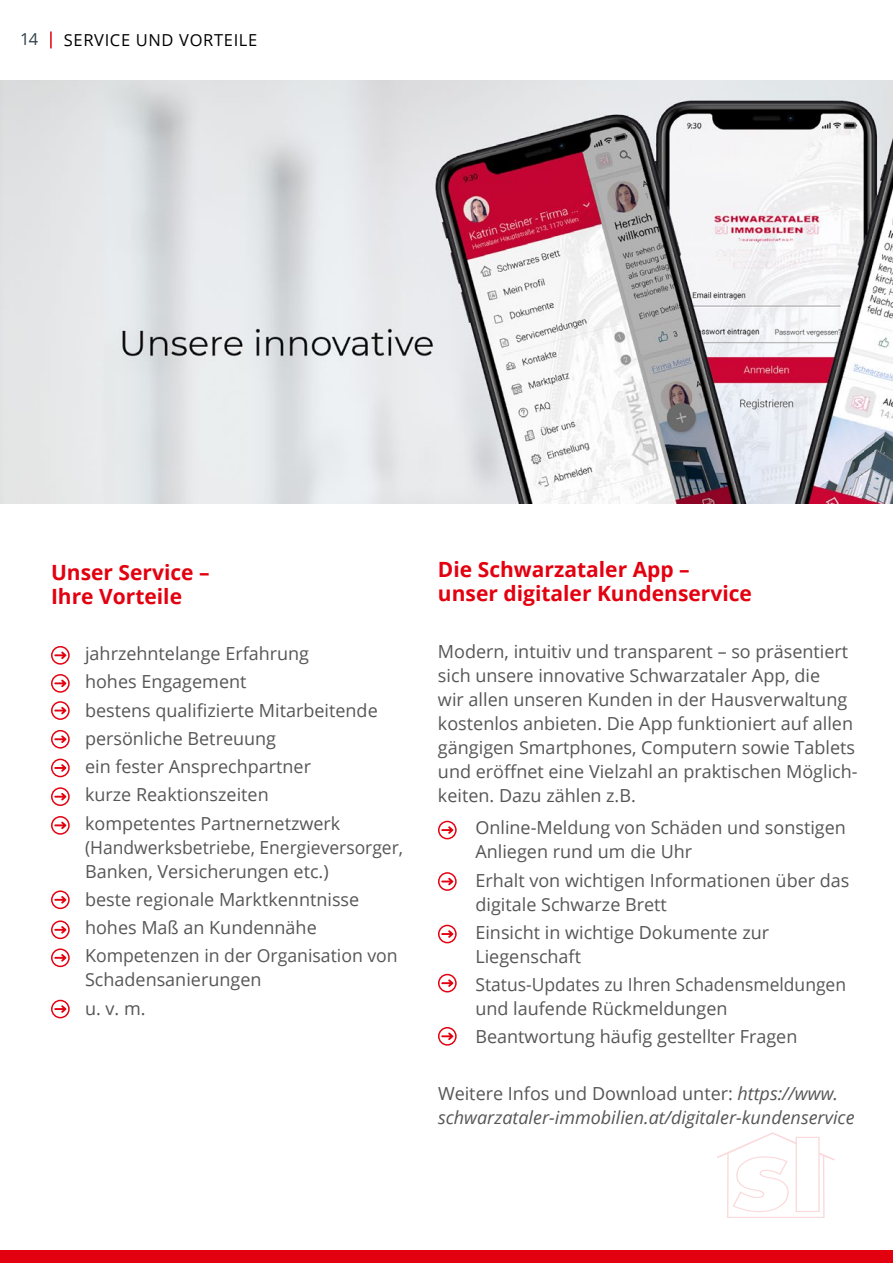
<style>
.page{position:relative;width:893px;height:1263px;background:#fff}
.page>*{position:absolute;margin:0;border:0;box-sizing:border-box;transform-origin:0 0}
.t1{font:700 21px/24px "Open Sans";color:#e3000f}
.t2{font:18px/24px "Open Sans";color:#565656}
.t3{font:italic 18px/24px "Open Sans";color:#565656}
.t4{font:16.5px "Open Sans";letter-spacing:.04em;color:#000}
.t5{font:16.5px "Open Sans";color:#303f48}
.s1{font-style:normal}
</style>
<div class="page">
<div style="left:0;top:1250px;width:893px;height:13px;background:#e3000f"></div>
<svg style="left:50px;top:31px;width:2px;height:17px"></svg>
<img style="left:0;top:81px;width:893px;height:423px">
<svg style="left:51px;top:646px;width:19px;height:19px"></svg>
<svg style="left:438px;top:821px;width:19px;height:18px"></svg>
<svg style="left:438px;top:872px;width:19px;height:19px"></svg>
<svg style="left:438px;top:925px;width:19px;height:18px"></svg>
<svg style="left:438px;top:974px;width:19px;height:18px"></svg>
<svg style="left:438px;top:1027px;width:19px;height:19px"></svg>
<svg style="left:51px;top:674px;width:19px;height:19px"></svg>
<svg style="left:51px;top:701px;width:19px;height:19px"></svg>
<svg style="left:51px;top:730px;width:19px;height:19px"></svg>
<svg style="left:51px;top:759px;width:19px;height:18px"></svg>
<svg style="left:51px;top:787px;width:19px;height:19px"></svg>
<svg style="left:51px;top:816px;width:19px;height:19px"></svg>
<svg style="left:51px;top:890px;width:19px;height:19px"></svg>
<svg style="left:51px;top:920px;width:19px;height:19px"></svg>
<svg style="left:51px;top:948px;width:19px;height:19px"></svg>
<svg style="left:51px;top:1000px;width:19px;height:18px"></svg>
<svg style="left:717px;top:1132px;width:118px;height:86px"></svg>
<p class="t5" style="left:20px;top:28px;width:19px">14</p>
<p class="t4" style="left:64px;top:28px;width:195px">SERVICE UND VORTEILE</p>
<p class="t1" style="left:51px;top:559px;width:160px">Unser Service –<br>Ihre Vorteile</p>
<p class="t2" style="left:85px;top:639px;width:294px;line-height:28.2px">jahrzehntelange Erfahrung<br>hohes Engagement<br>bestens qualifizierte Mitarbeitende persönliche Betreuung<br>ein fester Ansprechpartner<br>kurze Reaktionszeiten kompetentes Partnernetzwerk</p>
<p class="t2" style="left:85px;top:834px;width:320px">(Handwerksbetriebe, Energieversorger,<br>Banken, Versicherungen etc.)</p>
<p class="t2" style="left:85px;top:885px;width:314px;line-height:28.2px">beste regionale Marktkenntnisse hohes Maß an Kundennähe<br>Kompetenzen in der Organisation von</p>
<p class="t2" style="left:85px;top:965px;width:178px;line-height:28.2px">Schadensanierungen u. v. m.</p>
<p class="t1" style="left:438px;top:557px;width:315px">Die Schwarzataler App – unser digitaler Kundenservice</p>
<p class="t2" style="left:438px;top:639px;width:421px">Modern, intuitiv und transparent – so präsentiert sich unsere innovative Schwarzataler App, die<br>wir allen unseren Kunden in der Hausverwaltung kostenlos anbieten. Die App funktioniert auf allen gängigen Smartphones, Computern sowie Tablets und eröffnet eine Vielzahl an praktischen Möglich&shy;keiten. Dazu zählen z.B.</p>
<p class="t2" style="left:475px;top:815px;width:372px">Online-Meldung von Schäden und sonstigen<br>Anliegen rund um die Uhr</p>
<p class="t2" style="left:475px;top:868px;width:376px">Erhalt von wichtigen Informationen über das digitale Schwarze Brett</p>
<p class="t2" style="left:475px;top:920px;width:295px">Einsicht in wichtige Dokumente zur<br>Liegenschaft</p>
<p class="t2" style="left:475px;top:972px;width:372px">Status-Updates zu Ihren Schadensmeldungen und laufende Rückmeldungen</p>
<p class="t2" style="left:475px;top:1024px;width:323px">Beantwortung häufig gestellter Fragen</p>
<p class="t3" style="left:438px;top:1081px;width:418px"><span class="s1">Weitere Infos und Download unter:</span> https://www. schwarzataler-immobilien.at/digitaler-kundenservice</p>
</div>
